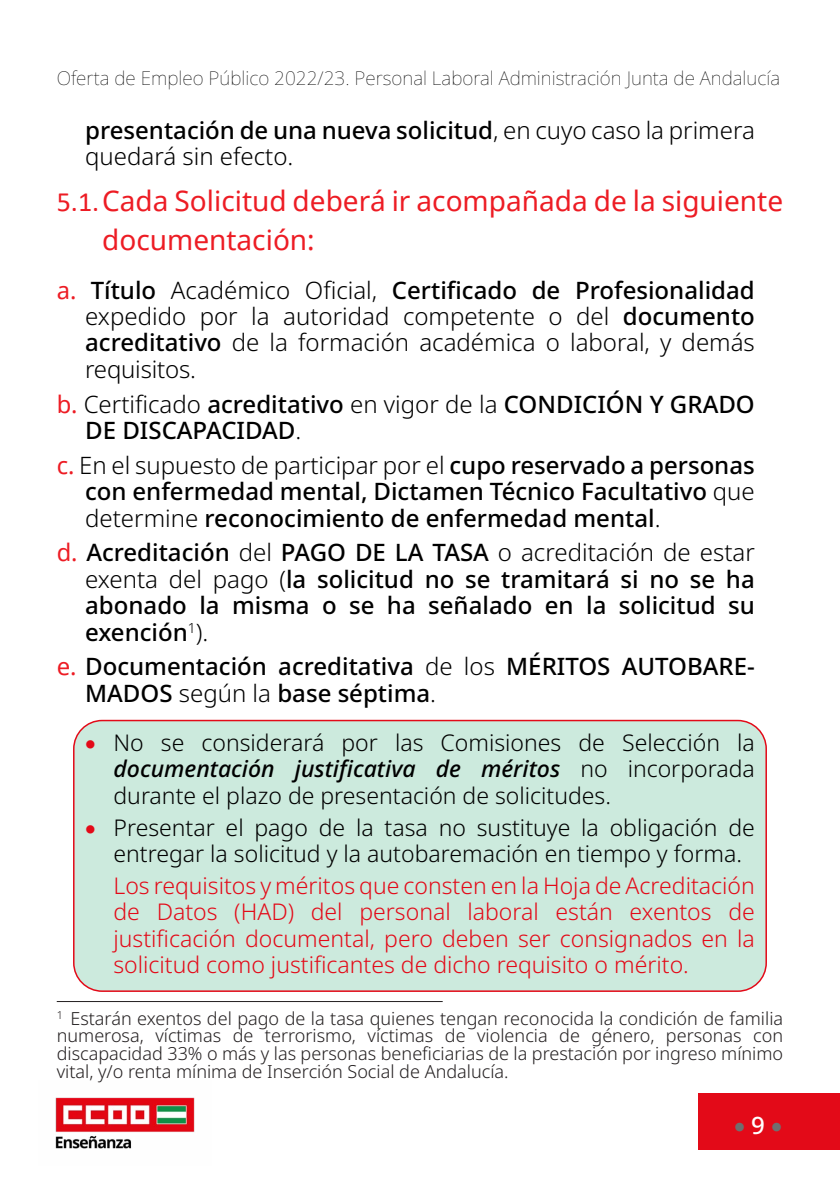
<style>
.page{position:relative;width:840px;height:1191px;background:#fff}
.page>*{position:absolute;margin:0;border:0;box-sizing:border-box;transform-origin:0 0}
.t1{font:28px/38.8px "Noto Sans";color:#ed1c24}
.t2{font:500 24px/26.4px "Noto Sans";color:#000}
.t3{font:300 24px/26.4px "Noto Sans";color:#000}
.t4{font:500 24px "Noto Sans";color:#fff}
.t5{font:300 23px/26.4px "Noto Sans";color:#000;text-align:justify}
.t6{font:300 23px/26.4px "Noto Sans";color:#e30a18;text-align:justify}
.t7{font:100 19px "Noto Sans";color:#000}
.t8{font:300 18px/17.6px "Noto Sans";color:#231f20;text-align:justify}
.s1{font-weight:500}
.s2{font-family:"Calibri"}
.s3{font-weight:400;color:#ed1c24}
.s4{font-weight:300}
.s5{color:#e30a18}
.s6{font-weight:500;font-style:italic}
.s7{color:#706f6f}
</style>
<div class="page">
<div style="left:697px;top:1092px;width:142px;height:57px;background:#e30a18"></div>
<img style="left:55px;top:1097px;width:140px;height:52px">
<div style="left:74px;top:720px;width:691px;height:271px;background:#cceadd;border-radius:28px"></div>
<div style="left:73px;top:720px;width:693px;height:272px;border:2px solid #e30a18;border-radius:28px"></div>
<hr style="left:57px;top:1001px;width:385px;height:1px;background:#231f20">
<p class="t7" style="left:57px;top:65px;width:724px">Oferta de Empleo Público 2022/23. Personal Laboral Administración Junta de Andalucía</p>
<p class="t3" style="left:85px;top:118px;width:670px"><span class="s1">presentación de una nueva solicitud</span>, en cuyo caso la primera quedará sin efecto.</p>
<p class="t1" style="left:102px;top:180px;width:682px;text-indent:-45px"><span class="s2">5.1.</span>Cada Solicitud deberá ir acompañada de la siguiente documentación:</p>
<p class="t3" style="left:85px;top:277px;width:671px;text-align:justify;text-indent:-28px"><span class="s3">a.</span> <span class="s1">Título</span> Académico Oficial, <span class="s1">Certificado de Profesionalidad </span>expedido por la autoridad competente o del <span class="s1">documento acreditativo</span> de la formación académica o laboral, y demás requisitos.</p>
<p class="t2" style="left:85px;top:391px;width:670px;text-indent:-28px"><span class="s3">b.</span> <span class="s4">Certificado</span> acreditativo <span class="s4">en vigor de la</span> CONDICIÓN Y GRADO<br>DE DISCAPACIDAD<span class="s4">.</span></p>
<p class="t2" style="left:85px;top:452px;width:670px;text-align:justify;text-indent:-28px"><span class="s3">c.</span> <span class="s4">En el supuesto de participar por el</span> cupo reservado a personas con enfermedad mental, Dictamen Técnico Facultativo <span class="s4">que determine</span> reconocimiento de enfermedad mental<span class="s4">.</span></p>
<p class="t2" style="left:85px;top:540px;width:671px;text-align:justify;text-indent:-28px"><span class="s3">d.</span> Acreditación <span class="s4">del</span> PAGO DE LA TASA <span class="s4">o acreditación de estar exenta del pago (</span>la solicitud no se tramitará si no se ha abonado la misma o se ha señalado en la solicitud su exención<sup>1</sup><span class="s4">).</span></p>
<p class="t2" style="left:85px;top:654px;width:671px;text-indent:-28px"><span class="s3">e.</span> Documentación acreditativa <span class="s4">de los</span> MÉRITOS AUTOBARE-<br>MADOS <span class="s4">según la</span> base séptima<span class="s4">.</span></p>
<p class="t5" style="left:113px;top:730px;width:642px;text-indent:-28px"><span class="s5">•</span> No se considerará por las Comisiones de Selección la <span class="s6">documentación justificativa de méritos</span> no incorporada durante el plazo de presentación de solicitudes.</p>
<p class="t5" style="left:113px;top:814px;width:642px;text-indent:-28px"><span class="s5">•</span> Presentar el pago de la tasa no sustituye la obligación de entregar la solicitud y la autobaremación en tiempo y forma.</p>
<p class="t6" style="left:113px;top:873px;width:642px">Los requisitos y méritos que consten en la Hoja de Acreditación de Datos (HAD) del personal laboral están exentos de justificación documental, pero deben ser consignados en la solicitud como justificantes de dicho requisito o mérito.</p>
<p class="t8" style="left:57px;top:1010px;width:727px"><sup>1</sup> Estarán exentos del pago de la tasa quienes tengan reconocida la condición de familia numerosa, víctimas de terrorismo, víctimas de violencia de género, personas con discapacidad 33% o más y las personas beneficiarias de la prestación por ingreso mínimo vital, y/o renta mínima de Inserción Social de Andalucía.</p>
<p class="t4" style="left:733px;top:1108px;width:50px"><span class="s7">•</span>9<span class="s7">•</span></p>
</div>
